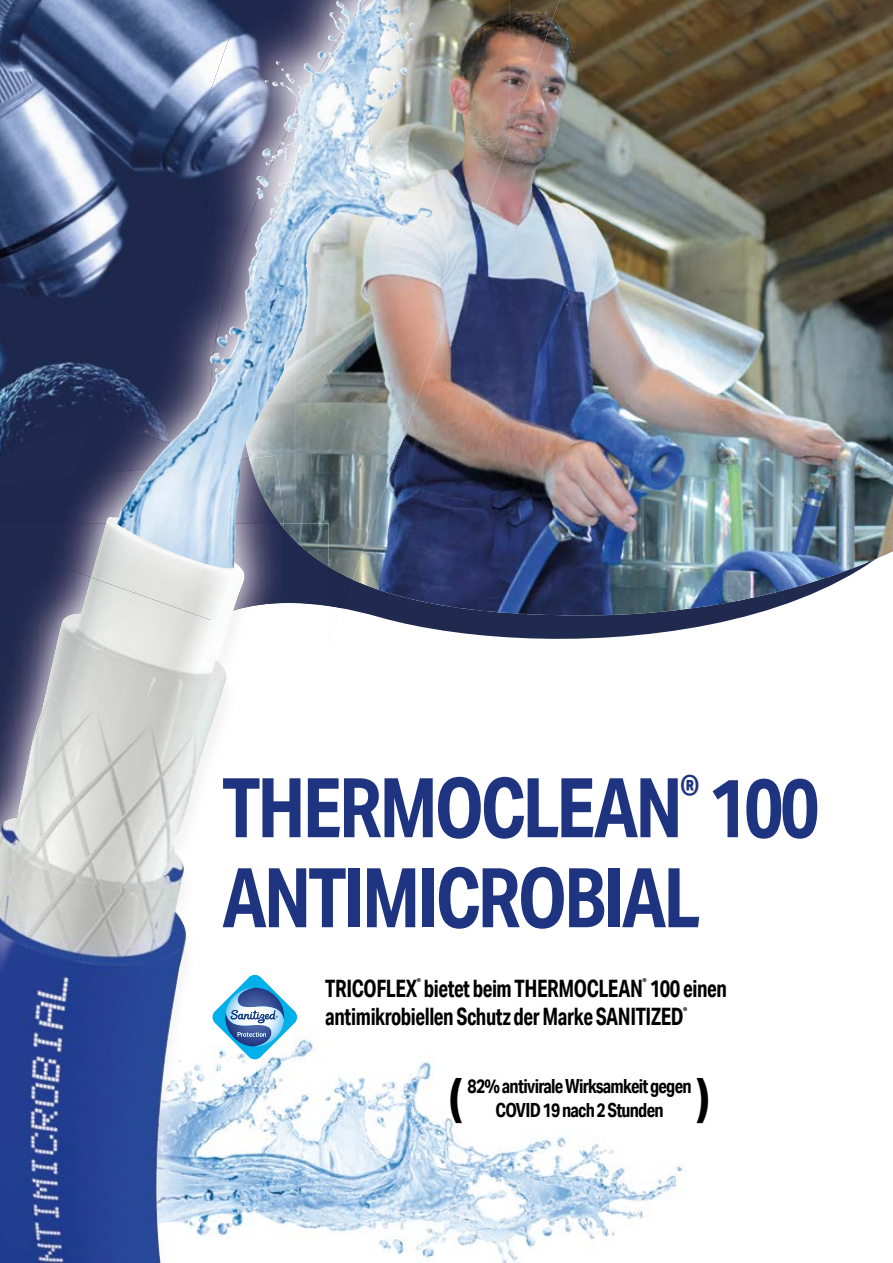
<style>
.page{position:relative;width:893px;height:1263px;background:#fff}
.page>*{position:absolute;margin:0;border:0;box-sizing:border-box;transform-origin:0 0}
.t1{font:700 82.5px "Aktiv Grotesk Cd";letter-spacing:-.04em;color:#1e3480;scale:.95 1}
.t2{font:700 52.5px "Aktiv Grotesk Cd";color:#000;scale:.95 1}
.t3{font:700 24px "Aktiv Grotesk Cd";letter-spacing:-.02em;color:#000;scale:.88 1}
.t4{font:700 19.5px/24px "Aktiv Grotesk Cd";letter-spacing:-.04em;color:#000;text-align:center;scale:.95 1}
.t5{font:700 9.6px "Aktiv Grotesk Cd";color:#000}
</style>
<div class="page">
<svg style="left:0;top:459px;width:750px;height:180px;fill:#1f2a4e"></svg>
<img style="left:353px;top:0;width:540px;height:615px">
<img style="left:360px;top:1061px;width:323px;height:202px">
<img style="left:0;top:0;width:194px;height:459px">
<div style="left:0;top:476px;width:56px;height:47px;background:#1d284c"></div>
<img style="left:328px;top:1075px;width:32px;height:157px">
<div style="left:0;top:523px;width:43px;height:54px;background:#202a4e"></div>
<img style="left:228px;top:1036px;width:100px;height:202px">
<svg style="left:228px;top:975px;width:69px;height:84px"></svg>
<img style="left:0;top:577px;width:228px;height:686px">
<img style="left:328px;top:608px;width:14px;height:31px">
<img style="left:328px;top:580px;width:25px;height:28px">
<img style="left:223px;top:415px;width:19px;height:43px">
<img style="left:77px;top:429px;width:146px;height:29px">
<img style="left:225px;top:139px;width:70px;height:276px">
<img style="left:295px;top:0;width:215px;height:205px">
<img style="left:509px;top:0;width:50px;height:140px">
<img style="left:242px;top:157px;width:54px;height:366px">
<img style="left:295px;top:204px;width:161px;height:269px">
<img style="left:456px;top:204px;width:30px;height:87px">
<img style="left:295px;top:472px;width:96px;height:108px">
<img style="left:194px;top:0;width:141px;height:139px">
<img style="left:139px;top:137px;width:145px;height:159px">
<img style="left:90px;top:288px;width:50px;height:145px">
<img style="left:137px;top:294px;width:88px;height:159px">
<img style="left:297px;top:606px;width:31px;height:33px">
<img style="left:292px;top:567px;width:36px;height:39px">
<img style="left:292px;top:523px;width:36px;height:44px">
<img style="left:56px;top:458px;width:193px;height:65px">
<img style="left:249px;top:456px;width:35px;height:67px">
<img style="left:228px;top:603px;width:69px;height:36px">
<img style="left:249px;top:523px;width:43px;height:87px">
<svg style="left:280px;top:523px;width:4px;height:6px"></svg>
<img style="left:43px;top:523px;width:48px;height:54px">
<img style="left:91px;top:517px;width:158px;height:109px">
<img style="left:284px;top:0;width:90px;height:136px">
<p class="t1" style="left:222px;top:757px;width:630px">THERMOCLEAN<sup>®</sup> 100</p>
<p class="t1" style="left:222px;top:847px;width:505px">ANTIMICROBIAL</p>
<p class="t5" style="left:417px;top:976px;width:6px">®</p>
<p class="t5" style="left:642px;top:976px;width:6px">®</p>
<p class="t3" style="left:325px;top:1002px;width:409px">antimikrobiellen Schutz der Marke SANITIZED</p>
<p class="t5" style="left:683px;top:1004px;width:6px">®</p>
<p class="t3" style="left:325px;top:973px;width:458px">TRICOFLEX bietet beim THERMOCLEAN 100 einen</p>
<p class="t2" style="left:449px;top:1067px;width:16px">(</p>
<p class="t2" style="left:697px;top:1067px;width:16px">)</p>
<p class="t4" style="left:468px;top:1073px;width:237px">82% antivirale Wirksamkeit gegen<br>COVID 19 nach 2 Stunden</p>
</div>
